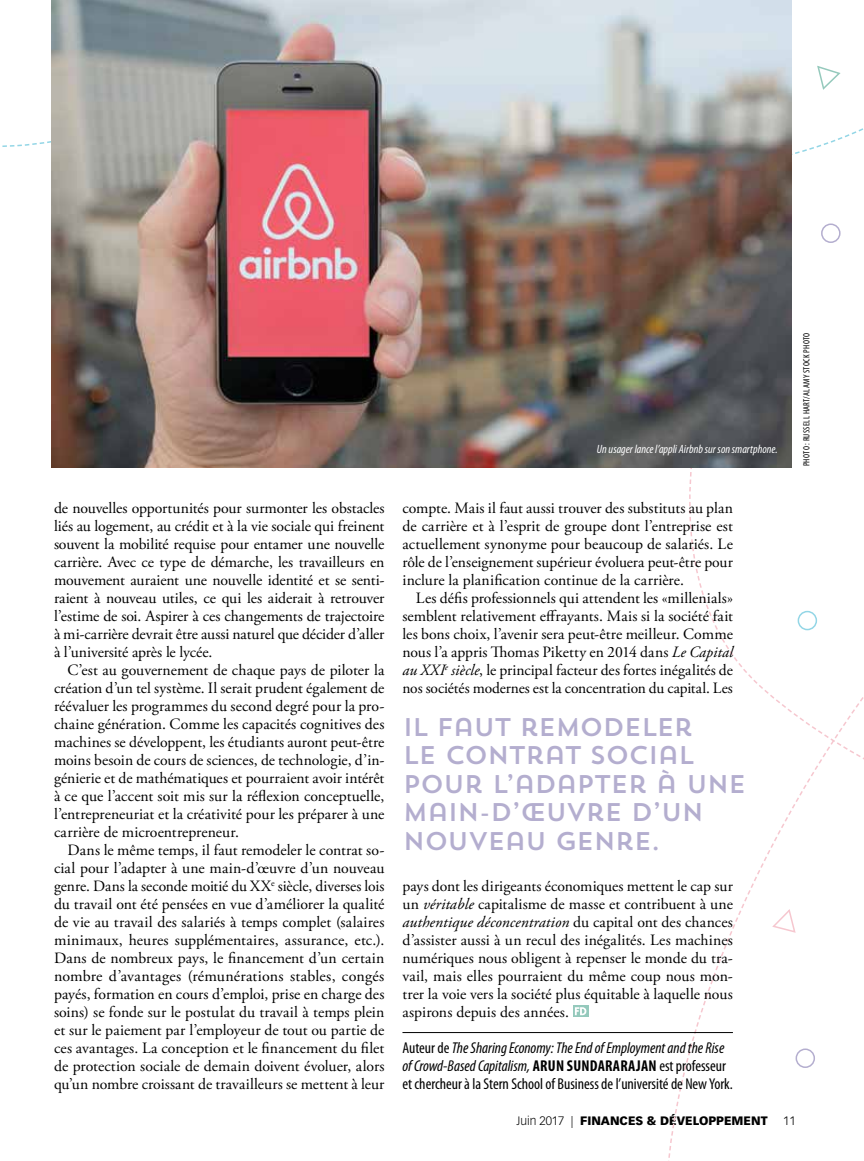
<style>
.page{position:relative;width:864px;height:1161px;background:#fff}
.page>*{position:absolute;margin:0;border:0;box-sizing:border-box;transform-origin:0 0}
.t1{font:25.5px/28.5px "Trend Sans One";letter-spacing:-.05em;color:#b4aecf}
.t2{font:15.75px/18px "Adobe Garamond Pro";color:#000;text-align:justify}
.t3{font:condensed 15.75px/18px "Myriad Pro";color:#000}
.t4{font:italic condensed 12px "Myriad Pro";color:#fff}
.t5{font:900 12px "Vectora LT Std";color:#000}
.t6{font:300 12px "Vectora LT Std";color:#000}
.t7{font:condensed 9px "Myriad Pro";letter-spacing:.035em;color:#000}
.s1{font-style:italic}
.s2{font-weight:700}
.s3{font-weight:300}
</style>
<div class="page">
<svg style="left:664px;top:467px;width:200px;height:694px"></svg>
<svg style="left:817px;top:65px;width:24px;height:25px"></svg>
<svg style="left:772px;top:908px;width:25px;height:26px"></svg>
<div style="left:821px;top:224px;width:20px;height:19px;border:2px solid #b4aecf;border-radius:50%"></div>
<div style="left:796px;top:1048px;width:19px;height:20px;border:2px solid #b4aecf;border-radius:50%"></div>
<div style="left:798px;top:611px;width:19px;height:19px;border:2px solid #93d6e6;border-radius:50%"></div>
<img style="left:52px;top:0;width:740px;height:467px">
<hr style="left:402px;top:1032px;width:331px;height:1px;background:#000">
<svg style="left:573px;top:1006px;width:15px;height:11px"></svg>
<svg style="left:575px;top:1007px;width:11px;height:8px"></svg>
<p class="t2" style="left:54px;top:500px;width:332px">de nouvelles opportunités pour surmonter les obstacles liés au logement, au crédit et à la vie sociale qui freinent souvent la mobilité requise pour entamer une nouvelle carrière. Avec ce type de démarche, les travailleurs en mouvement auraient une nouvelle identité et se senti&shy;raient à nouveau utiles, ce qui les aiderait à retrouver l’estime de soi. Aspirer à ces changements de trajectoire à mi-carrière devrait être aussi naturel que décider d’aller à l’université après le lycée.</p>
<p class="t2" style="left:54px;top:662px;width:332px;text-indent:13px">C’est au gouvernement de chaque pays de piloter la création d’un tel système. Il serait prudent également de réévaluer les programmes du second degré pour la pro&shy;chaine génération. Comme les capacités cognitives des machines se développent, les étudiants auront peut-être moins besoin de cours de sciences, de technologie, d’in&shy;génierie et de mathématiques et pourraient avoir intérêt à ce que l’accent soit mis sur la réflexion conceptuelle, l’entrepreneuriat et la créativité pour les préparer à une carrière de microentrepreneur.</p>
<p class="t2" style="left:54px;top:842px;width:332px;text-indent:13px">Dans le même temps, il faut remodeler le contrat so&shy;cial pour l’adapter à une main-d’œuvre d’un nouveau genre. Dans la seconde moitié du XX<sup>e</sup> siècle, diverses lois du travail ont été pensées en vue d’améliorer la qualité de vie au travail des salariés à temps complet (salaires minimaux, heures supplémentaires, assurance, etc.).<br>Dans de nombreux pays, le financement d’un certain nombre d’avantages (rémunérations stables, congés payés, formation en cours d’emploi, prise en charge des soins) se fonde sur le postulat du travail à temps plein et sur le paiement par l’employeur de tout ou partie de ces avantages. La conception et le financement du filet de protection sociale de demain doivent évoluer, alors qu’un nombre croissant de travailleurs se mettent à leur</p>
<p class="t4" style="left:597px;top:443px;width:182px">Un usager lance l’appli Airbnb sur son smartphone.</p>
<p class="t7" style="left:802px;top:466px;width:135px;rotate:-90deg">PHOTO : RUSSELL HART/ALAMY STOCK PHOTO</p>
<p class="t2" style="left:402px;top:500px;width:332px">compte. Mais il faut aussi trouver des substituts au plan de carrière et à l’esprit de groupe dont l’entreprise est actuellement synonyme pour beaucoup de salariés. Le rôle de l’enseignement supérieur évoluera peut-être pour inclure la planification continue de la carrière.</p>
<p class="t2" style="left:402px;top:590px;width:332px;text-indent:14px">Les défis professionnels qui attendent les «millenials» semblent relativement effrayants. Mais si la société fait les bons choix, l’avenir sera peut-être meilleur. Comme nous l’a appris Thomas Piketty en 2014 dans <span class="s1">Le Capital au XXI</span><sup>e</sup> <span class="s1">siècle</span>, le principal facteur des fortes inégalités de nos sociétés modernes est la concentration du capital. Les</p>
<h1 class="t1" style="left:403px;top:712px;width:345px">IL FAUT REMODELER<br>LE CONTRAT SOCIAL<br>POUR L’ADAPTER À UNE<br>MAIN-D’ŒUVRE D’UN<br>NOUVEAU GENRE.</h1>
<p class="t2" style="left:402px;top:878px;width:332px">pays dont les dirigeants économiques mettent le cap sur un <span class="s1">véritable</span> capitalisme de masse et contribuent à une <span class="s1">authentique déconcentration</span> du capital ont des chances d’assister aussi à un recul des inégalités. Les machines numériques nous obligent à repenser le monde du tra&shy;vail, mais elles pourraient du même coup nous mon&shy;trer la voie vers la société plus équitable à laquelle nous aspirons depuis des années.</p>
<p class="t3" style="left:402px;top:1039px;width:332px">Auteur de <span class="s1">The Sharing Economy: The End of Employment and the Rise of Crowd-Based Capitalism,</span> <span class="s2">ARUN SUNDARARAJAN</span> est professeur et chercheur à la Stern School of Business de l’université de New York.</p>
<p class="t5" style="left:517px;top:1113px;width:253px"><span class="s3">Juin 2017 |</span> FINANCES &amp; DÉVELOPPEMENT</p>
<p class="t6" style="left:783px;top:1114px;width:14px">11</p>
</div>
